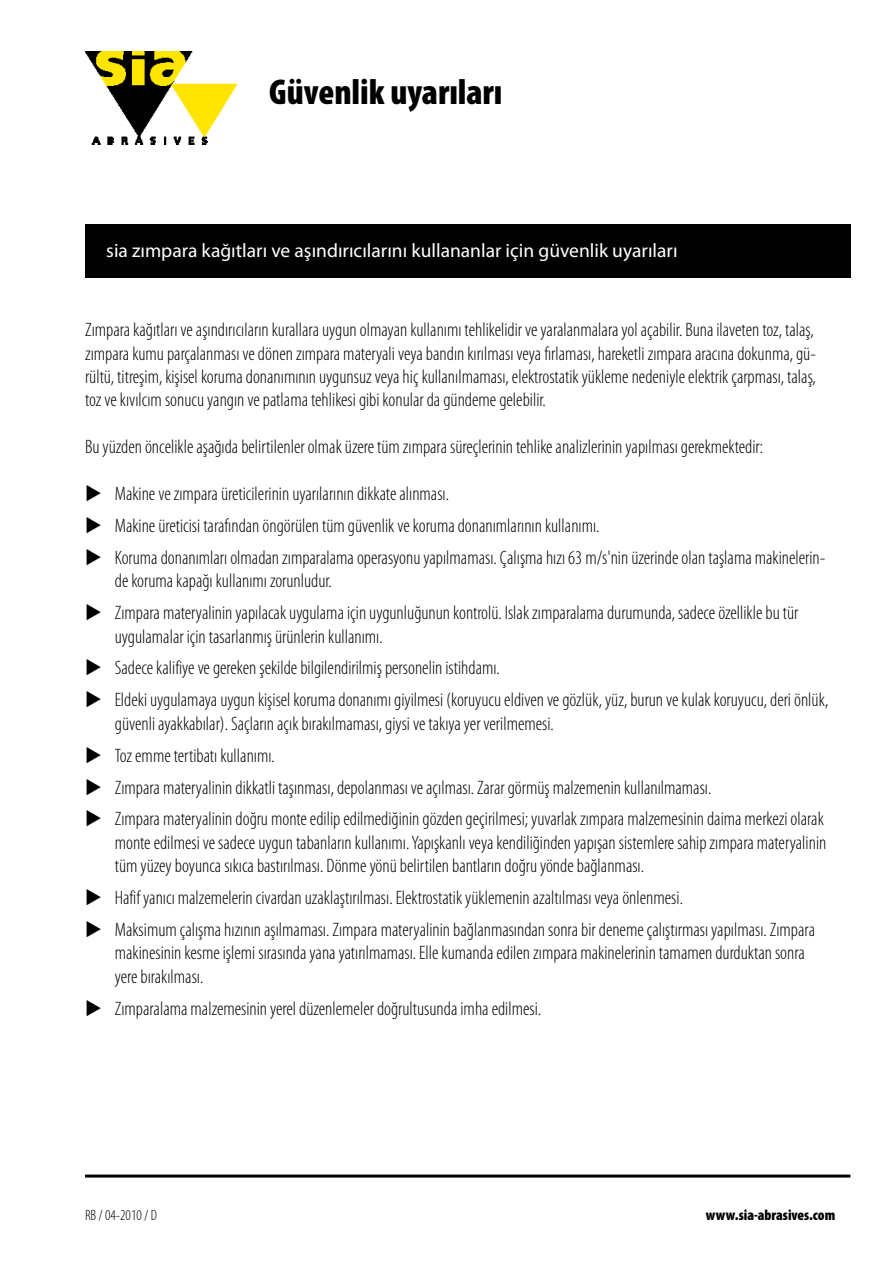
<style>
.page{position:relative;width:893px;height:1263px;background:#fff}
.page>*{position:absolute;margin:0;border:0;box-sizing:border-box;transform-origin:0 0}
.t1{font:900 condensed 36px "Myriad Pro";color:#000}
.t2{font:300 condensed 19.5px/23.4px "Myriad Pro";color:#000}
.t3{font:19.5px "Myriad Pro";color:#fff}
.t4{font:900 condensed 15px "Myriad Pro";color:#000}
.t5{font:300 condensed 15px "Myriad Pro";color:#000}
</style>
<div class="page">
<div style="left:85px;top:224px;width:765px;height:54px;background:#000"></div>
<img style="left:85px;top:51px;width:151px;height:94px">
<hr style="left:85px;top:1174px;width:765px;height:3px;background:#000">
<h1 class="t1" style="left:269px;top:69px;width:235px">Güvenlik uyarıları</h1>
<p class="t3" style="left:106px;top:239px;width:573px">sia zımpara kağıtları ve aşındırıcılarını kullananlar için güvenlik uyarıları</p>
<p class="t2" style="left:85px;top:318px;width:732px;text-align:justify">Zımpara kağıtları ve aşındırıcıların kurallara uygun olmayan kullanımı tehlikelidir ve yaralanmalara yol açabilir. Buna ilaveten toz, talaş, zımpara kumu parçalanması ve dönen zımpara materyali veya bandın kırılması veya fırlaması, hareketli zımpara aracına dokunma, gü&shy;rültü, titreşim, kişisel koruma donanımının uygunsuz veya hiç kullanılmaması, elektrostatik yükleme nedeniyle elektrik çarpması, talaş, toz ve kıvılcım sonucu yangın ve patlama tehlikesi gibi konular da gündeme gelebilir.</p>
<p class="t2" style="left:85px;top:435px;width:680px">Bu yüzden öncelikle aşağıda belirtilenler olmak üzere tüm zımpara süreçlerinin tehlike analizlerinin yapılması gerekmektedir:</p>
<p class="t2" style="left:85px;top:482px;width:365px">◆ Makine ve zımpara üreticilerinin uyarılarının dikkate alınması.</p>
<p class="t2" style="left:85px;top:514px;width:516px">◆ Makine üreticisi tarafından öngörülen tüm güvenlik ve koruma donanımlarının kullanımı.</p>
<p class="t2" style="left:115px;top:545px;width:712px;text-indent:-30px">◆ Koruma donanımları olmadan zımparalama operasyonu yapılmaması. Çalışma hızı 63 m/s'nin üzerinde olan taşlama makinelerin&shy;de koruma kapağı kullanımı zorunludur.</p>
<p class="t2" style="left:115px;top:601px;width:685px;text-indent:-30px">◆ Zımpara materyalinin yapılacak uygulama için uygunluğunun kontrolü. Islak zımparalama durumunda, sadece özellikle bu tür uygulamalar için tasarlanmış ürünlerin kullanımı.</p>
<p class="t2" style="left:85px;top:656px;width:416px">◆ Sadece kalifiye ve gereken şekilde bilgilendirilmiş personelin istihdamı.</p>
<p class="t2" style="left:115px;top:688px;width:715px;text-indent:-30px">◆ Eldeki uygulamaya uygun kişisel koruma donanımı giyilmesi (koruyucu eldiven ve gözlük, yüz, burun ve kulak koruyucu, deri önlük, güvenli ayakkabılar). Saçların açık bırakılmaması, giysi ve takıya yer verilmemesi.</p>
<p class="t2" style="left:85px;top:743px;width:191px">◆ Toz emme tertibatı kullanımı.</p>
<p class="t2" style="left:85px;top:775px;width:628px">◆ Zımpara materyalinin dikkatli taşınması, depolanması ve açılması. Zarar görmüş malzemenin kullanılmaması.</p>
<p class="t2" style="left:115px;top:807px;width:713px;text-indent:-30px">◆ Zımpara materyalinin doğru monte edilip edilmediğinin gözden geçirilmesi; yuvarlak zımpara malzemesinin daima merkezi olarak monte edilmesi ve sadece uygun tabanların kullanımı. Yapışkanlı veya kendiliğinden yapışan sistemlere sahip zımpara materyalinin tüm yüzey boyunca sıkıca bastırılması. Dönme yönü belirtilen bantların doğru yönde bağlanması.</p>
<p class="t2" style="left:85px;top:886px;width:599px">◆ Hafif yanıcı malzemelerin civardan uzaklaştırılması. Elektrostatik yüklemenin azaltılması veya önlenmesi.</p>
<p class="t2" style="left:115px;top:918px;width:702px;text-indent:-30px">◆ Maksimum çalışma hızının aşılmaması. Zımpara materyalinin bağlanmasından sonra bir deneme çalıştırması yapılması. Zımpara makinesinin kesme işlemi sırasında yana yatırılmaması. Elle kumanda edilen zımpara makinelerinin tamamen durduktan sonra yere bırakılması.</p>
<p class="t2" style="left:85px;top:996px;width:458px">◆ Zımparalama malzemesinin yerel düzenlemeler doğrultusunda imha edilmesi.</p>
<p class="t5" style="left:85px;top:1206px;width:73px">RB / 04-2010 / D</p>
<p class="t4" style="left:706px;top:1205px;width:131px">www.sia-abrasives.com</p>
</div>
